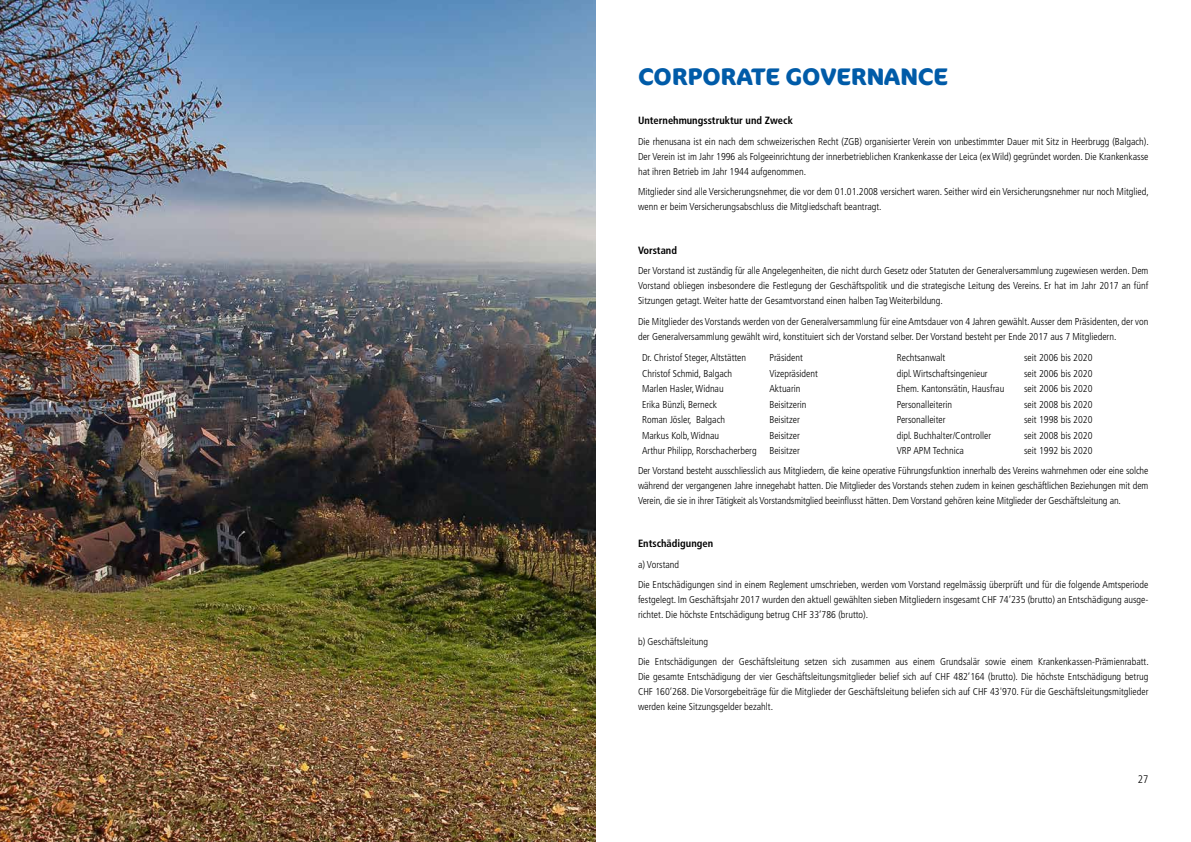
<style>
.page{position:relative;width:1191px;height:842px;background:#fff}
.page>*{position:absolute;margin:0;border:0;box-sizing:border-box;transform-origin:0 0}
.t1{font:700 24px "Cocon OT";color:#005ba8}
.t2{font:300 condensed 11px "Frutiger LT Pro";color:#000}
.t3{font:700 condensed 10.5px "Frutiger LT Pro";color:#000}
.t4{font:300 condensed 10px/15px "Frutiger LT Pro";color:#000}
</style>
<div class="page">
<img style="left:0;top:0;width:595px;height:842px">
<h1 class="t1" style="left:638px;top:66px;width:311px">CORPORATE GOVERNANCE</h1>
<p class="t3" style="left:638px;top:115px;width:156px">Unternehmungsstruktur und Zweck</p>
<p class="t4" style="left:638px;top:134px;width:512px;text-align:justify">Die rhenusana ist ein nach dem schweizerischen Recht (ZGB) organisierter Verein von unbestimmter Dauer mit Sitz in Heerbrugg (Balgach).<br>Der Verein ist im Jahr 1996 als Folgeeinrichtung der innerbetrieblichen Krankenkasse der Leica (ex Wild) gegründet worden. Die Krankenkasse hat ihren Betrieb im Jahr 1944 aufgenommen.</p>
<p class="t4" style="left:638px;top:185px;width:512px">Mitglieder sind alle Versicherungsnehmer, die vor dem 01.01.2008 versichert waren. Seither wird ein Versicherungsnehmer nur noch Mitglied, wenn er beim Versicherungsabschluss die Mitgliedschaft beantragt.</p>
<p class="t3" style="left:638px;top:245px;width:40px">Vorstand</p>
<p class="t4" style="left:638px;top:264px;width:512px;text-align:justify">Der Vorstand ist zuständig für alle Angelegenheiten, die nicht durch Gesetz oder Statuten der Generalversammlung zugewiesen werden. Dem Vorstand obliegen insbesondere die Festlegung der Geschäftspolitik und die strategische Leitung des Vereins. Er hat im Jahr 2017 an fünf Sitzungen getagt. Weiter hatte der Gesamtvorstand einen halben Tag Weiterbildung.</p>
<p class="t4" style="left:638px;top:314px;width:512px">Die Mitglieder des Vorstands werden von der Generalversammlung für eine Amtsdauer von 4 Jahren gewählt. Ausser dem Präsidenten, der von der Generalversammlung gewählt wird, konstituiert sich der Vorstand selber. Der Vorstand besteht per Ende 2017 aus 7 Mitgliedern.</p>
<p class="t4" style="left:642px;top:351px;width:106px">Dr. Christof Steger, Altstätten</p>
<p class="t4" style="left:769px;top:351px;width:35px">Präsident</p>
<p class="t4" style="left:896px;top:351px;width:50px">Rechtsanwalt</p>
<p class="t4" style="left:1024px;top:351px;width:70px">seit 2006 bis 2020</p>
<p class="t4" style="left:642px;top:366px;width:92px">Christof Schmid, Balgach</p>
<p class="t4" style="left:769px;top:366px;width:50px">Vizepräsident</p>
<p class="t4" style="left:896px;top:366px;width:92px">dipl. Wirtschaftsingenieur</p>
<p class="t4" style="left:1024px;top:366px;width:70px">seit 2006 bis 2020</p>
<p class="t4" style="left:642px;top:382px;width:83px">Marlen Hasler, Widnau</p>
<p class="t4" style="left:769px;top:382px;width:33px">Aktuarin</p>
<p class="t4" style="left:896px;top:382px;width:109px">Ehem. Kantonsrätin, Hausfrau</p>
<p class="t4" style="left:1024px;top:382px;width:70px">seit 2006 bis 2020</p>
<p class="t4" style="left:642px;top:397px;width:77px">Erika Bünzli, Berneck</p>
<p class="t4" style="left:769px;top:397px;width:39px">Beisitzerin</p>
<p class="t4" style="left:896px;top:397px;width:57px">Personalleiterin</p>
<p class="t4" style="left:1024px;top:397px;width:70px">seit 2008 bis 2020</p>
<p class="t4" style="left:642px;top:413px;width:84px">Roman Jösler, Balgach</p>
<p class="t4" style="left:769px;top:413px;width:32px">Beisitzer</p>
<p class="t4" style="left:896px;top:413px;width:50px">Personalleiter</p>
<p class="t4" style="left:1024px;top:413px;width:70px">seit 1998 bis 2020</p>
<p class="t4" style="left:642px;top:428px;width:79px">Markus Kolb, Widnau</p>
<p class="t4" style="left:769px;top:428px;width:32px">Beisitzer</p>
<p class="t4" style="left:896px;top:428px;width:96px">dipl. Buchhalter/Controller</p>
<p class="t4" style="left:1024px;top:428px;width:70px">seit 2008 bis 2020</p>
<p class="t4" style="left:642px;top:444px;width:116px">Arthur Philipp, Rorschacherberg</p>
<p class="t4" style="left:769px;top:444px;width:32px">Beisitzer</p>
<p class="t4" style="left:896px;top:444px;width:69px">VRP APM Technica</p>
<p class="t4" style="left:638px;top:442px;width:512px;line-height:19.2px;text-indent:386px">seit 1992 bis 2020<br>Der Vorstand besteht ausschliesslich aus Mitgliedern, die keine operative Führungsfunktion innerhalb des Vereins wahrnehmen oder eine solche</p>
<p class="t4" style="left:638px;top:478px;width:512px">während der vergangenen Jahre innegehabt hatten. Die Mitglieder des Vorstands stehen zudem in keinen geschäftlichen Beziehungen mit dem<br>Verein, die sie in ihrer Tätigkeit als Vorstandsmitglied beeinflusst hätten. Dem Vorstand gehören keine Mitglieder der Geschäftsleitung an.</p>
<p class="t3" style="left:638px;top:538px;width:77px">Entschädigungen</p>
<p class="t4" style="left:638px;top:554px;width:512px;line-height:20.7px">a) Vorstand<br>Die Entschädigungen sind in einem Reglement umschrieben, werden vom Vorstand regelmässig überprüft und für die folgende Amtsperiode</p>
<p class="t4" style="left:638px;top:593px;width:512px">festgelegt. Im Geschäftsjahr 2017 wurden den aktuell gewählten sieben Mitgliedern insgesamt CHF 74’235 (brutto) an Entschädigung ausge&shy;richtet. Die höchste Entschädigung betrug CHF 33’786 (brutto).</p>
<p class="t4" style="left:638px;top:631px;width:512px;line-height:20.7px">b) Geschäftsleitung<br>Die Entschädigungen der Geschäftsleitung setzen sich zusammen aus einem Grundsalär sowie einem Krankenkassen-Prämienrabatt.</p>
<p class="t4" style="left:638px;top:670px;width:512px;text-align:justify">Die gesamte Entschädigung der vier Geschäftsleitungsmitglieder belief sich auf CHF 482’164 (brutto). Die höchste Entschädigung betrug CHF 160’268. Die Vorsorgebeiträge für die Mitglieder der Geschäftsleitung beliefen sich auf CHF 43'970. Für die Geschäftsleitungsmitglieder werden keine Sitzungsgelder bezahlt.</p>
<p class="t2" style="left:1137px;top:774px;width:12px">27</p>
</div>
